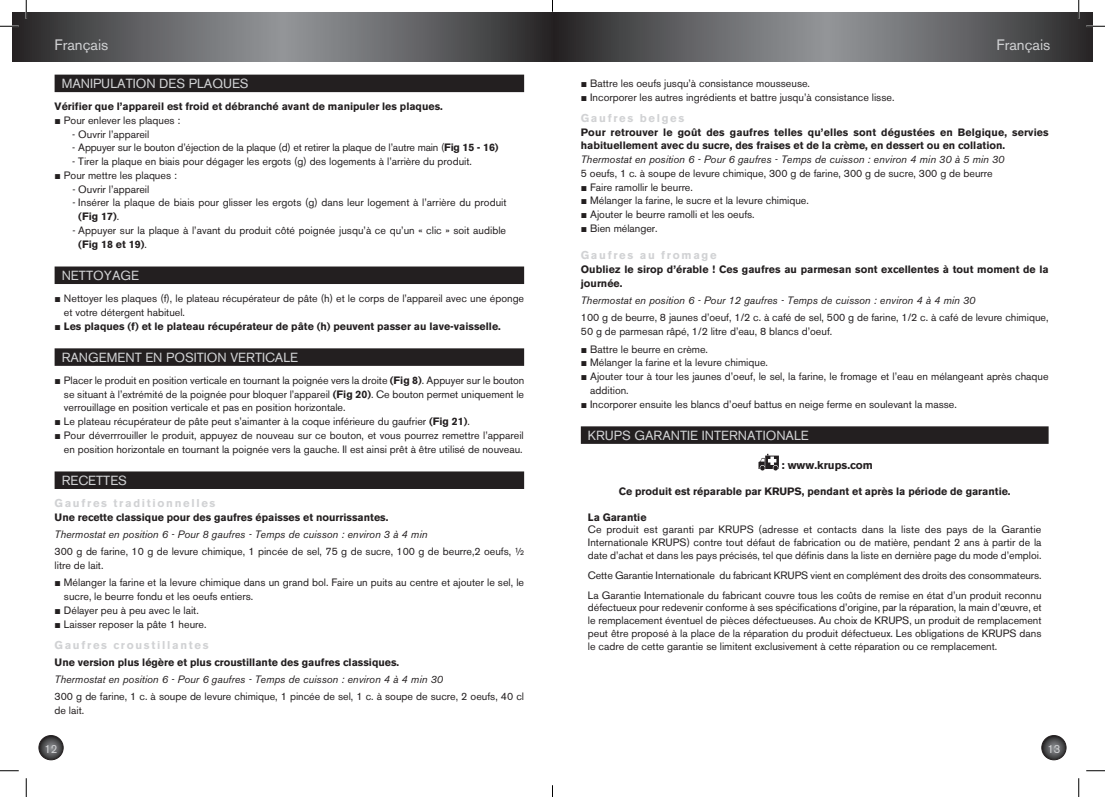
<style>
.page{position:relative;width:1105px;height:797px;background:#fff}
.page>*{position:absolute;margin:0;border:0;box-sizing:border-box;transform-origin:0 0}
.t1{font:15px "Akzidenz Grotesk BE";color:#d1d2d4}
.t2{font:13.12px "Akzidenz Grotesk BE";color:#d1d2d4}
.t3{font:11.88px "Akzidenz Grotesk BE";color:#d1d2d4;scale:.95 1}
.t4{font:700 11.25px "Akzidenz Grotesk BE";letter-spacing:.15em;color:#d1d2d4}
.t5{font:700 11.25px "Akzidenz Grotesk BE";color:#231f20}
.t6{font:10.62px/13.8px "Akzidenz Grotesk BE";color:#231f20}
.t7{font:700 10.62px/13.8px "Akzidenz Grotesk BE";color:#231f20}
.t8{font:italic 10.62px "Akzidenz Grotesk BE";color:#231f20}
.s1{font-family:"Arial"}
.s2{font-weight:700}
.s3{font-family:"Arial";font-weight:400}
</style>
<div class="page">
<svg style="left:39px;top:735px;width:24px;height:24px"></svg>
<div style="left:39px;top:735px;width:24px;height:25px;border:1px solid #231f20;border-radius:50%"></div>
<svg style="left:1042px;top:735px;width:24px;height:24px"></svg>
<div style="left:1041px;top:735px;width:25px;height:25px;border:1px solid #231f20;border-radius:50%"></div>
<svg style="left:552px;top:12px;width:541px;height:50px;background:#606163"></svg>
<svg style="left:12px;top:12px;width:540px;height:50px;background:#606163"></svg>
<div style="left:55px;top:75px;width:469px;height:17px;background:#231f20"></div>
<div style="left:55px;top:266px;width:469px;height:18px;background:#231f20"></div>
<div style="left:55px;top:348px;width:469px;height:18px;background:#231f20"></div>
<div style="left:55px;top:471px;width:469px;height:18px;background:#231f20"></div>
<div style="left:581px;top:426px;width:467px;height:18px;background:#231f20"></div>
<svg style="left:758px;top:454px;width:21px;height:16px"></svg>
<svg style="left:0;top:25px;width:19px;height:2px"></svg>
<svg style="left:1086px;top:25px;width:19px;height:2px"></svg>
<svg style="left:0;top:770px;width:19px;height:1px"></svg>
<svg style="left:1086px;top:770px;width:19px;height:1px"></svg>
<svg style="left:25px;top:0;width:2px;height:19px"></svg>
<svg style="left:25px;top:778px;width:2px;height:19px"></svg>
<svg style="left:1078px;top:0;width:1px;height:19px"></svg>
<svg style="left:1078px;top:778px;width:1px;height:19px"></svg>
<svg style="left:552px;top:785px;width:1px;height:12px"></svg>
<h1 class="t1" style="left:55px;top:36px;width:55px">Français</h1>
<h1 class="t1" style="left:997px;top:36px;width:55px">Français</h1>
<p class="t2" style="left:62px;top:76px;width:20px">Manipulation</p>
<p class="t2" style="left:159px;top:76px;width:10px">des</p>
<p class="t2" style="left:189px;top:76px;width:44px">plaques</p>
<p class="t7" style="left:55px;top:100px;width:390px">Vérifier que l’appareil est froid et débranché avant de manipuler les plaques.</p>
<p class="t6" style="left:55px;top:113px;width:127px"><span class="s1">■</span> Pour enlever les plaques :</p>
<p class="t6" style="left:72px;top:127px;width:79px">- Ouvrir l’appareil</p>
<p class="t6" style="left:72px;top:141px;width:428px">- Appuyer sur le bouton d’éjection de la plaque (d) et retirer la plaque de l’autre main (<span class="s2">Fig 15 - 16)</span></p>
<p class="t6" style="left:72px;top:155px;width:401px">- Tirer la plaque en biais pour dégager les ergots (g) des logements à l’arrière du produit.</p>
<p class="t6" style="left:55px;top:168px;width:124px"><span class="s1">■</span> Pour mettre les plaques :</p>
<p class="t6" style="left:72px;top:182px;width:79px">- Ouvrir l’appareil</p>
<p class="t6" style="left:78px;top:196px;width:430px;text-indent:-6px">- Insérer la plaque de biais pour glisser les ergots (g) dans leur logement à l’arrière du produit <span class="s2">(Fig 17)</span>.</p>
<p class="t6" style="left:78px;top:223px;width:429px;text-indent:-6px">- Appuyer sur la plaque à l’avant du produit côté poignée jusqu’à ce qu’un « clic » soit audible <span class="s2">(Fig 18 et 19)</span>.</p>
<p class="t2" style="left:62px;top:267px;width:79px">NETTOYAGE</p>
<p class="t6" style="left:64px;top:291px;width:462px;text-indent:-9px"><span class="s1">■</span> Nettoyer les plaques (f), le plateau récupérateur de pâte (h) et le corps de l’appareil avec une éponge et votre détergent habituel.</p>
<p class="t7" style="left:55px;top:319px;width:448px"><span class="s3">■</span> Les plaques (f) et le plateau récupérateur de pâte (h) peuvent passer au lave-vaisselle.</p>
<p class="t2" style="left:62px;top:349px;width:19px">Rangement</p>
<p class="t2" style="left:145px;top:349px;width:30px">en position</p>
<p class="t2" style="left:230px;top:349px;width:9px">verticale</p>
<p class="t6" style="left:64px;top:373px;width:462px;text-align:justify;text-indent:-9px"><span class="s1">■</span> Placer le produit en position verticale en tournant la poignée vers la droite <span class="s2">(Fig 8)</span>. Appuyer sur le bouton se situant à l’extrémité de la poignée pour bloquer l’appareil <span class="s2">(Fig 20)</span>. Ce bouton permet uniquement le verrouillage en position verticale et pas en position horizontale.</p>
<p class="t6" style="left:55px;top:414px;width:417px"><span class="s1">■</span> Le plateau récupérateur de pâte peut s’aimanter à la coque inférieure du gaufrier <span class="s2">(Fig 21)</span>.</p>
<p class="t6" style="left:55px;top:428px;width:471px;text-align:right"><span class="s1">■</span> Pour déverrrouiller le produit, appuyez de nouveau sur ce bouton, et vous pourrez remettre l’appareil en position horizontale en tournant la poignée vers la gauche. Il est ainsi prêt à être utilisé de nouveau.</p>
<p class="t2" style="left:62px;top:472px;width:67px">RECETTES</p>
<p class="t4" style="left:55px;top:496px;width:162px">Gaufres traditionnelles</p>
<p class="t7" style="left:55px;top:510px;width:335px">Une recette classique pour des gaufres épaisses et nourrissantes.</p>
<p class="t8" style="left:55px;top:528px;width:374px">Thermostat en position 6 - Pour 8 gaufres - Temps de cuisson : environ 3 à 4 min</p>
<p class="t6" style="left:55px;top:545px;width:471px">300 g de farine, 10 g de levure chimique, 1 pincée de sel, 75 g de sucre, 100 g de beurre,2 oeufs, ½ litre de lait.</p>
<p class="t6" style="left:64px;top:576px;width:462px;text-indent:-9px"><span class="s1">■</span> Mélanger la farine et la levure chimique dans un grand bol. Faire un puits au centre et ajouter le sel, le sucre, le beurre fondu et les oeufs entiers.</p>
<p class="t6" style="left:55px;top:603px;width:146px"><span class="s1">■</span> Délayer peu à peu avec le lait.</p>
<p class="t6" style="left:55px;top:617px;width:153px"><span class="s1">■</span> Laisser reposer la pâte 1 heure.</p>
<p class="t4" style="left:55px;top:638px;width:156px">Gaufres croustillantes</p>
<p class="t7" style="left:55px;top:655px;width:346px">Une version plus légère et plus croustillante des gaufres classiques.</p>
<p class="t8" style="left:55px;top:673px;width:390px">Thermostat en position 6 - Pour 6 gaufres - Temps de cuisson : environ 4 à 4 min 30</p>
<p class="t6" style="left:55px;top:690px;width:471px">300 g de farine, 1 c. à soupe de levure chimique, 1 pincée de sel, 1 c. à soupe de sucre, 2 oeufs, 40 cl de lait.</p>
<p class="t6" style="left:581px;top:77px;width:231px"><span class="s1">■</span> Battre les oeufs jusqu’à consistance mousseuse.</p>
<p class="t6" style="left:581px;top:90px;width:315px"><span class="s1">■</span> Incorporer les autres ingrédients et battre jusqu’à consistance lisse.</p>
<p class="t4" style="left:581px;top:111px;width:105px">Gaufres belges</p>
<p class="t7" style="left:581px;top:125px;width:469px">Pour retrouver le goût des gaufres telles qu’elles sont dégustées en Belgique, servies habituellement avec du sucre, des fraises et de la crème, en dessert ou en collation.</p>
<p class="t8" style="left:581px;top:153px;width:425px">Thermostat en position 6 - Pour 6 gaufres - Temps de cuisson : environ 4 min 30 à 5 min 30</p>
<p class="t6" style="left:581px;top:166px;width:413px">5 oeufs, 1 c. à soupe de levure chimique, 300 g de farine, 300 g de sucre, 300 g de beurre</p>
<p class="t6" style="left:581px;top:180px;width:114px"><span class="s1">■</span> Faire ramollir le beurre.</p>
<p class="t6" style="left:581px;top:194px;width:230px"><span class="s1">■</span> Mélanger la farine, le sucre et la levure chimique.</p>
<p class="t6" style="left:581px;top:207px;width:175px"><span class="s1">■</span> Ajouter le beurre ramolli et les oeufs.</p>
<p class="t6" style="left:581px;top:221px;width:78px"><span class="s1">■</span> Bien mélanger.</p>
<p class="t4" style="left:581px;top:249px;width:137px">Gaufres au fromage</p>
<p class="t7" style="left:581px;top:262px;width:469px">Oubliez le sirop d’érable ! Ces gaufres au parmesan sont excellentes à tout moment de la journée.</p>
<p class="t8" style="left:581px;top:294px;width:396px">Thermostat en position 6 - Pour 12 gaufres - Temps de cuisson : environ 4 à 4 min 30</p>
<p class="t6" style="left:581px;top:311px;width:469px">100 g de beurre, 8 jaunes d’oeuf, 1/2 c. à café de sel, 500 g de farine, 1/2 c. à café de levure chimique,<br>50 g de parmesan râpé, 1/2 litre d’eau, 8 blancs d’oeuf.</p>
<p class="t6" style="left:581px;top:342px;width:129px"><span class="s1">■</span> Battre le beurre en crème.</p>
<p class="t6" style="left:581px;top:356px;width:189px"><span class="s1">■</span> Mélanger la farine et la levure chimique.</p>
<p class="t6" style="left:590px;top:369px;width:460px;text-indent:-9px"><span class="s1">■</span> Ajouter tour à tour les jaunes d’oeuf, le sel, la farine, le fromage et l’eau en mélangeant après chaque addition.</p>
<p class="t6" style="left:581px;top:397px;width:377px"><span class="s1">■</span> Incorporer ensuite les blancs d’oeuf battus en neige ferme en soulevant la masse.</p>
<p class="t2" style="left:588px;top:427px;width:222px">KRUPS GARANTIE INTERNATIONALE</p>
<p class="t5" style="left:781px;top:458px;width:93px">: www.krups.com</p>
<p class="t7" style="left:619px;top:484px;width:393px">Ce produit est réparable par KRUPS, pendant et après la période de garantie.</p>
<p class="t7" style="left:588px;top:510px;width:60px">La Garantie</p>
<p class="t6" style="left:588px;top:523px;width:455px;line-height:12.8px;text-align:justify">Ce produit est garanti par KRUPS (adresse et contacts dans la liste des pays de la Garantie Internationale KRUPS) contre tout défaut de fabrication ou de matière, pendant 2 ans à partir de la date d’achat et dans les pays précisés, tel que définis dans la liste en dernière page du mode d’emploi.</p>
<p class="t6" style="left:588px;top:565px;width:455px;line-height:19.9px">Cette Garantie Internationale du fabricant KRUPS vient en complément des droits des consommateurs.<br>La Garantie Internationale du fabricant couvre tous les coûts de remise en état d’un produit reconnu</p>
<p class="t6" style="left:588px;top:601px;width:455px;line-height:12.8px;text-align:justify">défectueux pour redevenir conforme à ses spécifications d’origine, par la réparation, la main d’œuvre, et le remplacement éventuel de pièces défectueuses. Au choix de KRUPS, un produit de remplacement peut être proposé à la place de la réparation du produit défectueux. Les obligations de KRUPS dans le cadre de cette garantie se limitent exclusivement à cette réparation ou ce remplacement.</p>
<p class="t3" style="left:45px;top:741px;width:15px">12</p>
<p class="t3" style="left:1047px;top:741px;width:15px">13</p>
</div>
